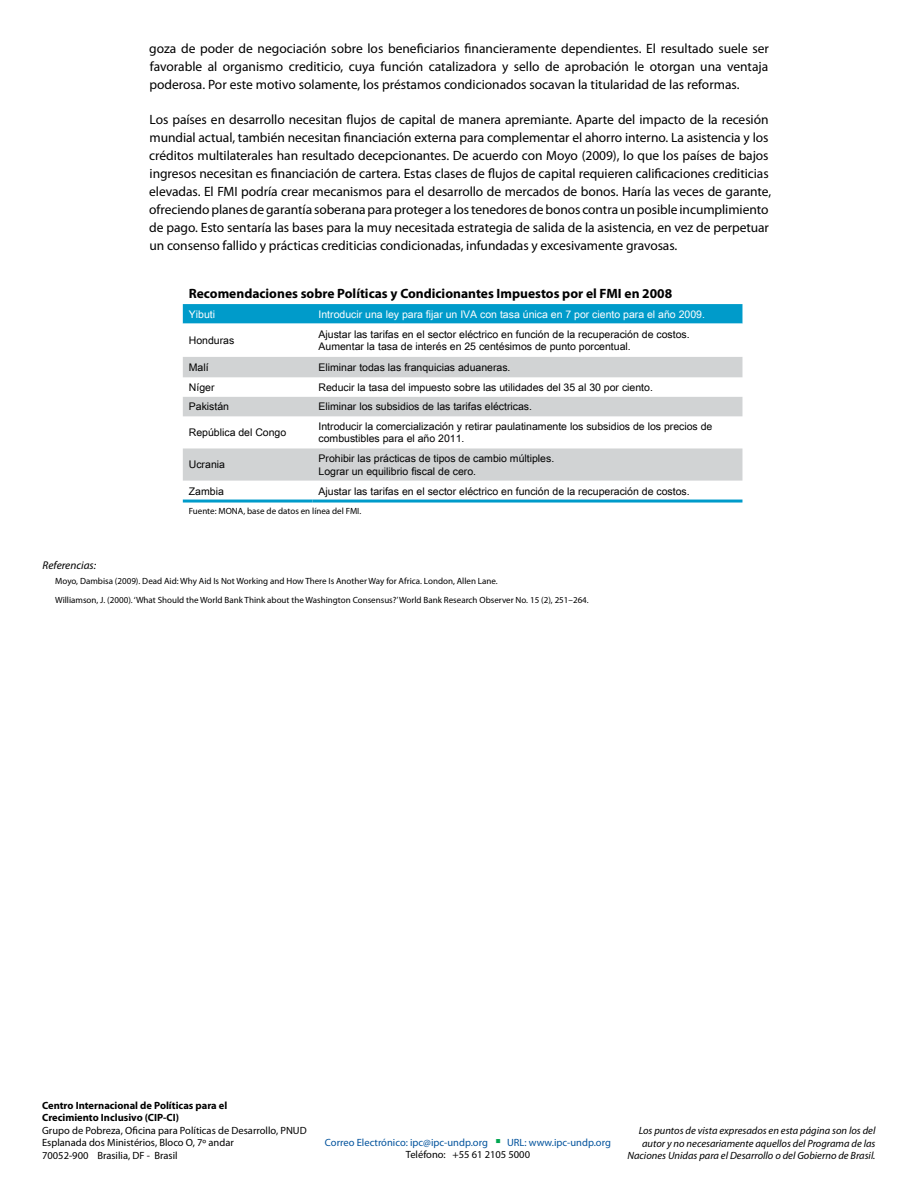
<style>
.page{position:relative;width:918px;height:1188px;background:#fff}
.page>*{position:absolute;margin:0;border:0;box-sizing:border-box;transform-origin:0 0}
.t1{font:13.5px/18px "Myriad Pro";letter-spacing:-.005em;color:#000;text-align:justify}
.t2{font:700 13.5px "Myriad Pro";color:#000}
.t3{font:italic 11.25px "Myriad Pro";color:#000}
.t4{font:10.5px/12.6px "Arial Unicode MS";color:#000}
.t5{font:italic 10.5px/12.6px "Myriad Pro";color:#000;text-align:right}
.t6{font:10.5px/12.6px "Myriad Pro";color:#000}
.t7{font:10.5px/12.6px "Myriad Pro";color:#00529c;text-align:center}
.t8{font:10.5px "Arial Unicode MS";color:#fff}
.t9{font:700 10.5px/12.6px "Myriad Pro";color:#000}
.t10{font:9px/19.4px "Myriad Pro";color:#000}
.s1{color:#00a651}
.s2{color:#000}
</style>
<div class="page">
<svg style="left:183px;top:304px;width:559px;height:20px;background:#099ecb"></svg>
<svg style="left:183px;top:377px;width:559px;height:123px"></svg>
<div style="left:183px;top:357px;width:559px;height:20px;background:#d1d3d4"></div>
<svg style="left:183px;top:397px;width:559px;height:84px;fill:#d1d3d4"></svg>
<hr style="left:183px;top:500px;width:130px;height:3px;background:#009bca">
<hr style="left:313px;top:500px;width:429px;height:3px;background:#009bca">
<p class="t1" style="left:149px;top:39px;width:621px">goza de poder de negociación sobre los beneficiarios financieramente dependientes. El resultado suele ser favorable al organismo crediticio, cuya función catalizadora y sello de aprobación le otorgan una ventaja poderosa. Por este motivo solamente, los préstamos condicionados socavan la titularidad de las reformas.</p>
<p class="t1" style="left:149px;top:110px;width:623px;text-align:left">Los países en desarrollo necesitan flujos de capital de manera apremiante. Aparte del impacto de la recesión mundial actual, también necesitan financiación externa para complementar el ahorro interno. La asistencia y los créditos multilaterales han resultado decepcionantes. De acuerdo con Moyo (2009), lo que los países de bajos ingresos necesitan es financiación de cartera. Estas clases de flujos de capital requieren calificaciones crediticias elevadas. El FMI podría crear mecanismos para el desarrollo de mercados de bonos. Haría las veces de garante, ofreciendo planes de garantía soberana para proteger a los tenedores de bonos contra un posible incumplimiento de pago. Esto sentaría las bases para la muy necesitada estrategia de salida de la asistencia, en vez de perpetuar un consenso fallido y prácticas crediticias condicionadas, infundadas y excesivamente gravosas.</p>
<p class="t2" style="left:189px;top:285px;width:485px">Recomendaciones sobre Políticas y Condicionantes Impuestos por el FMI en 2008</p>
<p class="t8" style="left:189px;top:306px;width:28px">Yibuti</p>
<p class="t8" style="left:319px;top:306px;width:388px">Introducir una ley para fijar un IVA con tasa única en 7 por ciento para el año 2009.</p>
<p class="t4" style="left:189px;top:334px;width:47px">Honduras</p>
<p class="t4" style="left:319px;top:327px;width:373px">Ajustar las tarifas en el sector eléctrico en función de la recuperación de costos.<br>Aumentar la tasa de interés en 25 centésimos de punto porcentual.</p>
<p class="t4" style="left:189px;top:361px;width:21px">Malí</p>
<p class="t4" style="left:319px;top:361px;width:193px">Eliminar todas las franquicias aduaneras.</p>
<p class="t4" style="left:189px;top:381px;width:27px">Níger</p>
<p class="t4" style="left:319px;top:381px;width:336px">Reducir la tasa del impuesto sobre las utilidades del 35 al 30 por ciento.</p>
<p class="t4" style="left:189px;top:400px;width:42px">Pakistán</p>
<p class="t4" style="left:319px;top:400px;width:215px">Eliminar los subsidios de las tarifas eléctricas.</p>
<p class="t4" style="left:189px;top:426px;width:99px">República del Congo</p>
<p class="t4" style="left:319px;top:420px;width:395px">Introducir la comercialización y retirar paulatinamente los subsidios de los precios de combustibles para el año 2011.</p>
<p class="t4" style="left:189px;top:458px;width:38px">Ucrania</p>
<p class="t4" style="left:319px;top:452px;width:237px">Prohibir las prácticas de tipos de cambio múltiples.<br>Lograr un equilibrio fiscal de cero.</p>
<p class="t4" style="left:189px;top:484px;width:37px">Zambia</p>
<p class="t4" style="left:319px;top:484px;width:373px">Ajustar las tarifas en el sector eléctrico en función de la recuperación de costos.</p>
<p class="t10" style="left:189px;top:501px;width:174px">Fuente: MONA, base de datos en línea del FMI.</p>
<p class="t3" style="left:43px;top:558px;width:55px">Referencias:</p>
<p class="t10" style="left:55px;top:571px;width:535px">Moyo, Dambisa (2009). Dead Aid: Why Aid Is Not Working and How There Is Another Way for Africa. London, Allen Lane.<br>Williamson, J. (2000). ‘What Should the World Bank Think about the Washington Consensus?’ World Bank Research Observer No. 15 (2), 251–264.</p>
<p class="t9" style="left:42px;top:1098px;width:187px">Centro Internacional de Políticas para el<br>Crecimiento Inclusivo (CIP-CI)</p>
<p class="t6" style="left:42px;top:1124px;width:266px">Grupo de Pobreza, Oficina para Políticas de Desarrollo, PNUD<br>Esplanada dos Ministérios, Bloco O, 7º andar<br>70052-900 Brasilia, DF - Brasil</p>
<p class="t5" style="left:627px;top:1124px;width:250px">Los puntos de vista expresados en esta página son los del autor y no necesariamente aquellos del Programa de las<br>Naciones Unidas para el Desarrollo o del Gobierno de Brasil.</p>
<p class="t7" style="left:325px;top:1136px;width:287px">Correo Electrónico: ipc@ipc-undp.org <span class="s1">▪</span> URL: www.ipc-undp.org<br><span class="s2">Teléfono: +55 61 2105 5000</span></p>
</div>
